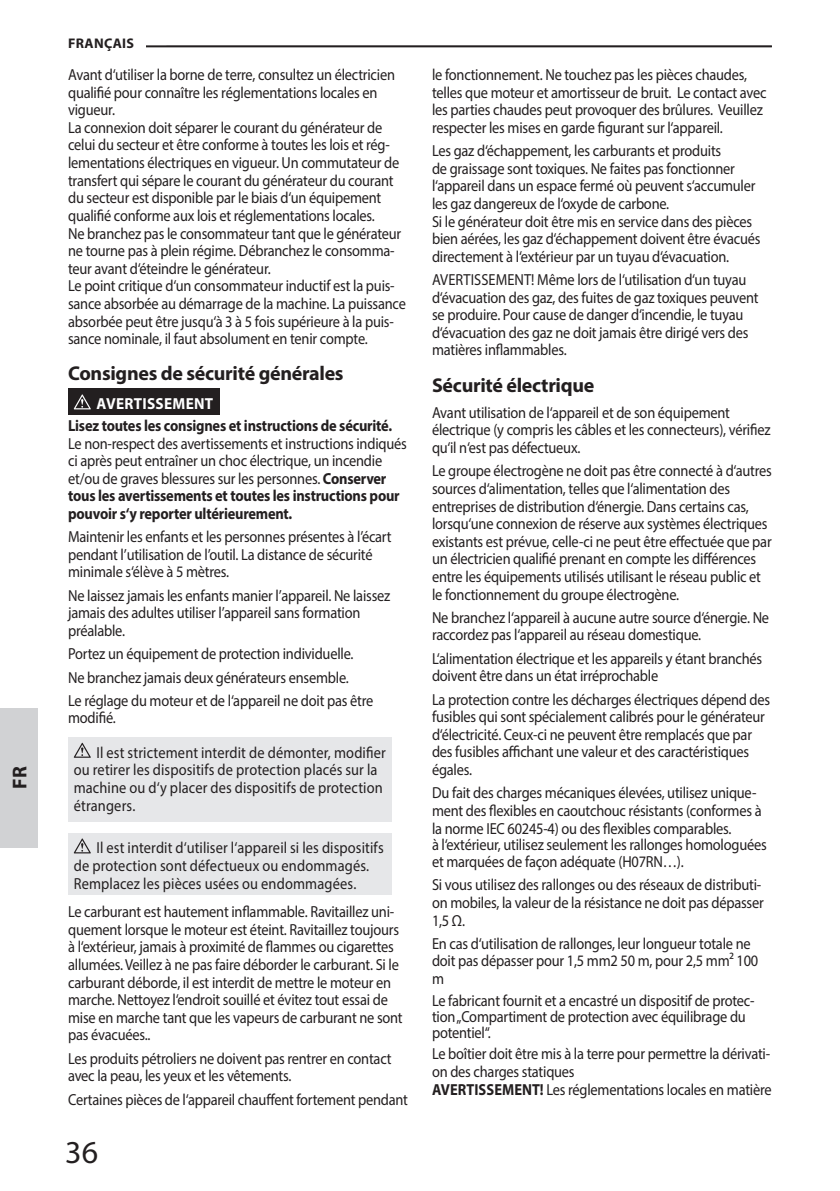
<style>
.page{position:relative;width:840px;height:1191px;background:#fff}
.page>*{position:absolute;margin:0;border:0;box-sizing:border-box;transform-origin:0 0}
.t1{font:32px "Myriad Pro";color:#231f20}
.t2{font:700 20px "Myriad Pro";letter-spacing:-.015em;color:#231f20}
.t3{font:16px/17.6px "Myriad Pro";letter-spacing:-.015em;color:#231f20;scale:.9 1}
.t4{font:16px/17.6px "Myriad Pro";letter-spacing:.01em;color:#231f20;scale:.9 1}
.t5{font:16px/17.6px "Myriad Pro";letter-spacing:.005em;color:#231f20;scale:.9 1}
.t6{font:700 16px "Myriad Pro";letter-spacing:-.015em;color:#231f20;scale:.9 1}
.t7{font:700 16px "Myriad Pro";letter-spacing:.02em;color:#fff;scale:.95 1}
.t8{font:700 14px "Myriad Pro";letter-spacing:.02em;color:#231f20}
.s1{font-weight:700}
</style>
<div class="page">
<hr style="left:68px;top:45px;width:703px;height:2px;background:#231f20">
<div style="left:0;top:708px;width:38px;height:138px;background:#d1d2d4"></div>
<div style="left:68px;top:389px;width:151px;height:26px;background:#231f20"></div>
<svg style="left:74px;top:394px;width:17px;height:15px"></svg>
<div style="left:68px;top:737px;width:323px;height:85px;background:#e6e7e9"></div>
<svg style="left:74px;top:742px;width:17px;height:15px"></svg>
<div style="left:68px;top:832px;width:323px;height:62px;background:#e6e7e9"></div>
<svg style="left:74px;top:838px;width:17px;height:15px"></svg>
<div style="left:57px;top:26px;width:88px;height:36px;background:#fff"></div>
<p class="t2" style="left:9px;top:788px;width:24px;rotate:-90deg">FR</p>
<p class="t8" style="left:68px;top:36px;width:67px">FRANÇAIS</p>
<p class="t3" style="left:68px;top:66px;width:376px">Avant d‘utiliser la borne de terre, consultez un électricien qualifié pour connaître les réglementations locales en vigueur.<br>La connexion doit séparer le courant du générateur de celui du secteur et être conforme à toutes les lois et rég&shy;lementations électriques en vigueur. Un commutateur de transfert qui sépare le courant du générateur du courant du secteur est disponible par le biais d‘un équipement qualifié conforme aux lois et réglementations locales.<br>Ne branchez pas le consommateur tant que le générateur ne tourne pas à plein régime. Débranchez le consomma&shy;teur avant d‘éteindre le générateur.<br>Le point critique d‘un consommateur inductif est la puis&shy;sance absorbée au démarrage de la machine. La puissance absorbée peut être jusqu‘à 3 à 5 fois supérieure à la puis&shy;sance nominale, il faut absolument en tenir compte.</p>
<p class="t2" style="left:68px;top:363px;width:277px">Consignes de sécurité générales</p>
<p class="t7" style="left:97px;top:395px;width:124px">AVERTISSEMENT</p>
<p class="t6" style="left:68px;top:417px;width:361px">Lisez toutes les consignes et instructions de sécurité.</p>
<p class="t3" style="left:68px;top:435px;width:377px">Le non-respect des avertissements et instructions indiqués ci après peut entraîner un choc électrique, un incendie et/ou de graves blessures sur les personnes. <span class="s1">Conserver tous les avertissements et toutes les instructions pour pouvoir s‘y reporter ultérieurement.</span></p>
<p class="t3" style="left:68px;top:528px;width:361px">Maintenir les enfants et les personnes présentes à l’écart pendant l’utilisation de l’outil. La distance de sécurité minimale s‘élève à 5 mètres.</p>
<p class="t3" style="left:68px;top:587px;width:359px">Ne laissez jamais les enfants manier l’appareil. Ne laissez jamais des adultes utiliser l’appareil sans formation préalable.</p>
<p class="t3" style="left:68px;top:643px;width:340px;line-height:23.2px">Portez un équipement de protection individuelle.<br>Ne branchez jamais deux générateurs ensemble.<br>Le réglage du moteur et de l‘appareil ne doit pas être</p>
<p class="t4" style="left:96px;top:701px;width:323px;line-height:34.4px;text-indent:-28px">modifié.<br>Il est strictement interdit de démonter, modifier</p>
<p class="t5" style="left:74px;top:761px;width:345px">ou retirer les dispositifs de protection placés sur la machine ou d‘y placer des dispositifs de protection étrangers.</p>
<p class="t4" style="left:74px;top:839px;width:346px;text-indent:23px">Il est interdit d‘utiliser l‘appareil si les dispositifs de protection sont défectueux ou endommagés.<br>Remplacez les pièces usées ou endommagées.</p>
<p class="t3" style="left:68px;top:903px;width:373px">Le carburant est hautement inflammable. Ravitaillez uni&shy;quement lorsque le moteur est éteint. Ravitaillez toujours à l‘extérieur, jamais à proximité de flammes ou cigarettes allumées. Veillez à ne pas faire déborder le carburant. Si le carburant déborde, il est interdit de mettre le moteur en marche. Nettoyez l‘endroit souillé et évitez tout essai de mise en marche tant que les vapeurs de carburant ne sont pas évacuées..</p>
<p class="t3" style="left:68px;top:1050px;width:360px">Les produits pétroliers ne doivent pas rentrer en contact avec la peau, les yeux et les vêtements.</p>
<p class="t3" style="left:68px;top:1090px;width:379px">Certaines pièces de l‘appareil chauffent fortement pendant</p>
<h1 class="t1" style="left:65px;top:1135px;width:34px">36</h1>
<p class="t3" style="left:432px;top:66px;width:373px">le fonctionnement. Ne touchez pas les pièces chaudes, telles que moteur et amortisseur de bruit. Le contact avec les parties chaudes peut provoquer des brûlures. Veuillez respecter les mises en garde figurant sur l‘appareil.</p>
<p class="t3" style="left:432px;top:142px;width:366px">Les gaz d‘échappement, les carburants et produits<br>de graissage sont toxiques. Ne faites pas fonctionner l‘appareil dans un espace fermé où peuvent s‘accumuler les gaz dangereux de l‘oxyde de carbone.<br>Si le générateur doit être mis en service dans des pièces bien aérées, les gaz d‘échappement doivent être évacués directement à l‘extérieur par un tuyau d‘évacuation.</p>
<p class="t3" style="left:432px;top:271px;width:364px">AVERTISSEMENT! Même lors de l‘utilisation d‘un tuyau d‘évacuation des gaz, des fuites de gaz toxiques peuvent se produire. Pour cause de danger d‘incendie, le tuyau d‘évacuation des gaz ne doit jamais être dirigé vers des matières inflammables.</p>
<p class="t2" style="left:432px;top:375px;width:164px">Sécurité électrique</p>
<p class="t3" style="left:432px;top:404px;width:377px">Avant utilisation de l‘appareil et de son équipement électrique (y compris les câbles et les connecteurs), vérifiez qu‘il n‘est pas défectueux.</p>
<p class="t3" style="left:432px;top:462px;width:379px">Le groupe électrogène ne doit pas être connecté à d‘autres sources d‘alimentation, telles que l‘alimentation des entreprises de distribution d‘énergie. Dans certains cas, lorsqu‘une connexion de réserve aux systèmes électriques existants est prévue, celle-ci ne peut être effectuée que par un électricien qualifié prenant en compte les différences entre les équipements utilisés utilisant le réseau public et le fonctionnement du groupe électrogène.</p>
<p class="t3" style="left:432px;top:609px;width:376px">Ne branchez l‘appareil à aucune autre source d‘énergie. Ne raccordez pas l‘appareil au réseau domestique.</p>
<p class="t3" style="left:432px;top:650px;width:368px">L‘alimentation électrique et les appareils y étant branchés doivent être dans un état irréprochable</p>
<p class="t3" style="left:432px;top:691px;width:377px">La protection contre les décharges électriques dépend des fusibles qui sont spécialement calibrés pour le générateur d‘électricité. Ceux-ci ne peuvent être remplacés que par des fusibles affichant une valeur et des caractéristiques égales.</p>
<p class="t3" style="left:432px;top:784px;width:367px">Du fait des charges mécaniques élevées, utilisez unique&shy;ment des flexibles en caoutchouc résistants (conformes à la norme IEC 60245-4) ou des flexibles comparables.</p>
<p class="t3" style="left:432px;top:836px;width:373px">à l‘extérieur, utilisez seulement les rallonges homologuées et marquées de façon adéquate (H07RN…).</p>
<p class="t3" style="left:432px;top:876px;width:370px">Si vous utilisez des rallonges ou des réseaux de distributi&shy;on mobiles, la valeur de la résistance ne doit pas dépasser<br>1,5 Ω.</p>
<p class="t3" style="left:432px;top:935px;width:364px">En cas d‘utilisation de rallonges, leur longueur totale ne doit pas dépasser pour 1,5 mm2 50 m, pour 2,5 mm² 100 m</p>
<p class="t3" style="left:432px;top:993px;width:360px;line-height:16px">Le fabricant fournit et a encastré un dispositif de protec&shy;tion „Compartiment de protection avec équilibrage du potentiel“.</p>
<p class="t3" style="left:432px;top:1045px;width:378px">Le boîtier doit être mis à la terre pour permettre la dérivati&shy;on des charges statiques<br><span class="s1">AVERTISSEMENT!</span> Les réglementations locales en matière</p>
</div>
